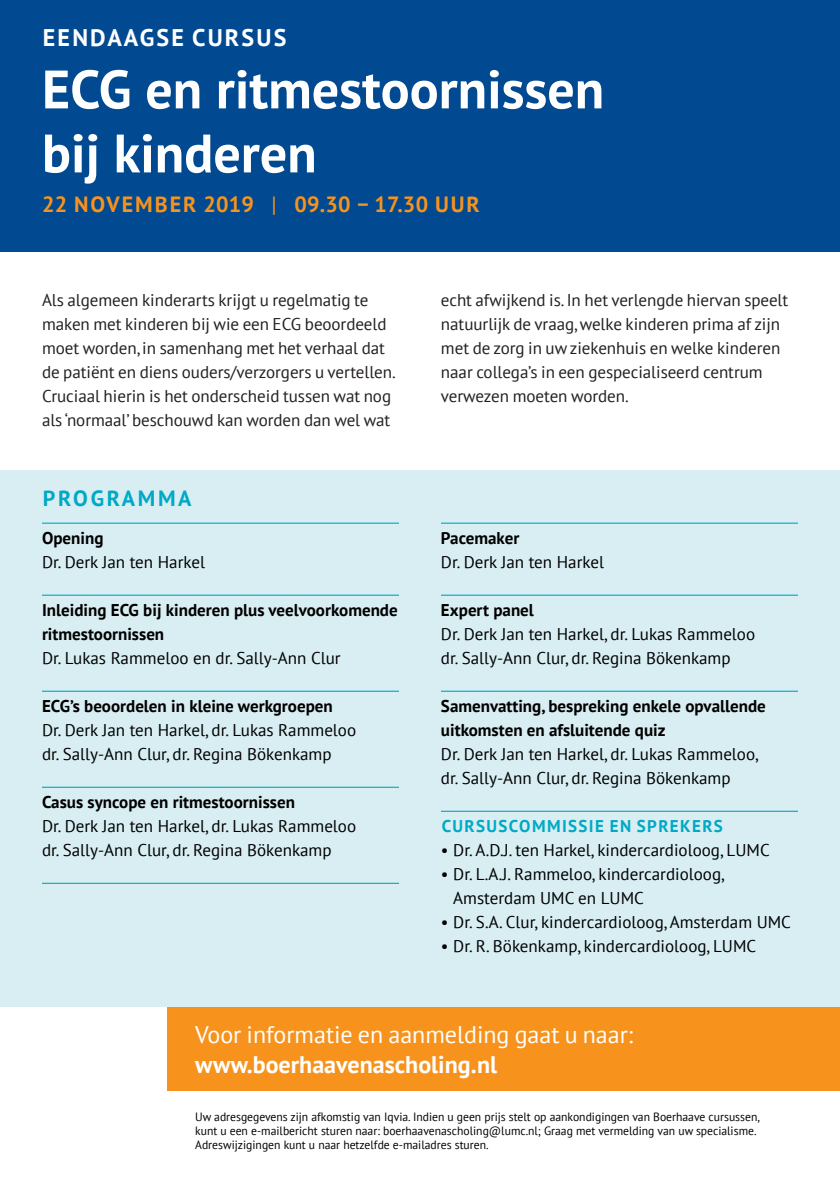
<style>
.page{position:relative;width:840px;height:1191px;background:#fff}
.page>*{position:absolute;margin:0;border:0;box-sizing:border-box;transform-origin:0 0}
.t1{font:700 54px/64px "PT Sans";color:#fff}
.broodtekst{font:24px/30px "PT Sans";color:#fff}
.t2{font:700 24px "PT Sans";letter-spacing:.09em;color:#fff}
.t3{font:700 22px "PT Sans";letter-spacing:.055em;color:#f7931d}
.tussenkopje{font:700 22px "PT Sans";letter-spacing:.12em;color:#00a9c5}
.broodtekst-2{font:17px/24px "PT Sans";letter-spacing:-.005em;color:#231f20}
.event{font:17px/24px "PT Sans";color:#000}
.spreker{font:17px/24px "PT Sans";color:#000}
.event-2{font:700 17px/24px "PT Sans";color:#000}
.event-3{font:700 17px "PT Sans";letter-spacing:.08em;color:#00a9c5}
.event_met_lijn{font:12px/14px "PT Sans";color:#000}
.s1{font-weight:400}
.s2{font-weight:700}
</style>
<div class="page">
<div style="left:0;top:471px;width:839px;height:536px;background:#d8eef3"></div>
<hr style="left:42px;top:522px;width:357px;height:2px;background:#00a9c5">
<hr style="left:42px;top:594px;width:357px;height:2px;background:#00a9c5">
<hr style="left:42px;top:690px;width:357px;height:2px;background:#00a9c5">
<hr style="left:42px;top:786px;width:357px;height:2px;background:#00a9c5">
<hr style="left:42px;top:882px;width:357px;height:2px;background:#00a9c5">
<hr style="left:441px;top:522px;width:356px;height:2px;background:#00a9c5">
<hr style="left:441px;top:594px;width:356px;height:2px;background:#00a9c5">
<hr style="left:441px;top:690px;width:356px;height:2px;background:#00a9c5">
<hr style="left:441px;top:810px;width:356px;height:2px;background:#00a9c5">
<div style="left:0;top:0;width:839px;height:252px;background:#014990"></div>
<div style="left:168px;top:1007px;width:671px;height:84px;background:#f7931d"></div>
<p class="t2" style="left:43px;top:22px;width:245px">EENDAAGSE CURSUS</p>
<p class="t1" style="left:42px;top:56px;width:563px">ECG en ritmestoornissen bij kinderen</p>
<p class="t3" style="left:42px;top:190px;width:439px">22 NOVEMBER 2019 <span class="s1">|</span> 09.30 – 17.30 UUR</p>
<p class="broodtekst-2" style="left:42px;top:288px;width:355px">Als algemeen kinderarts krijgt u regelmatig te maken met kinderen bij wie een ECG beoordeeld moet worden, in samenhang met het verhaal dat de patiënt en diens ouders/verzorgers u vertellen.<br>Cruciaal hierin is het onderscheid tussen wat nog als ‘normaal’ beschouwd kan worden dan wel wat</p>
<p class="broodtekst-2" style="left:441px;top:288px;width:348px">echt afwijkend is. In het verlengde hiervan speelt natuurlijk de vraag, welke kinderen prima af zijn met de zorg in uw ziekenhuis en welke kinderen naar collega’s in een gespecialiseerd centrum verwezen moeten worden.</p>
<p class="tussenkopje" style="left:43px;top:484px;width:150px">PROGRAMMA</p>
<p class="event-2" style="left:42px;top:525px;width:63px">Opening</p>
<p class="spreker" style="left:42px;top:549px;width:164px">Dr. Derk Jan ten Harkel</p>
<p class="event-2" style="left:42px;top:597px;width:357px">Inleiding ECG bij kinderen plus veelvoorkomende ritmestoornissen</p>
<p class="spreker" style="left:42px;top:645px;width:300px">Dr. Lukas Rammeloo en dr. Sally-Ann Clur</p>
<p class="event" style="left:42px;top:693px;width:315px"><span class="s2">ECG’s beoordelen in kleine werkgroepen<br></span>Dr. Derk Jan ten Harkel, dr. Lukas Rammeloo dr. Sally-Ann Clur, dr. Regina Bökenkamp</p>
<p class="event" style="left:42px;top:789px;width:315px"><span class="s2">Casus syncope en ritmestoornissen<br></span>Dr. Derk Jan ten Harkel, dr. Lukas Rammeloo dr. Sally-Ann Clur, dr. Regina Bökenkamp</p>
<p class="event" style="left:441px;top:525px;width:164px"><span class="s2">Pacemaker<br></span>Dr. Derk Jan ten Harkel</p>
<p class="event" style="left:441px;top:597px;width:315px"><span class="s2">Expert panel<br></span>Dr. Derk Jan ten Harkel, dr. Lukas Rammeloo dr. Sally-Ann Clur, dr. Regina Bökenkamp</p>
<p class="event-2" style="left:441px;top:693px;width:326px">Samenvatting, bespreking enkele opvallende uitkomsten en afsluitende quiz</p>
<p class="spreker" style="left:441px;top:741px;width:318px">Dr. Derk Jan ten Harkel, dr. Lukas Rammeloo, dr. Sally-Ann Clur, dr. Regina Bökenkamp</p>
<p class="event-3" style="left:441px;top:814px;width:282px">CURSUSCOMMISSIE EN SPREKERS</p>
<p class="spreker" style="left:441px;top:837px;width:330px">• Dr. A.D.J. ten Harkel, kindercardioloog, LUMC</p>
<p class="spreker" style="left:453px;top:861px;width:273px;text-indent:-12px">• Dr. L.A.J. Rammeloo, kindercardioloog,<br>Amsterdam UMC en LUMC</p>
<p class="spreker" style="left:441px;top:909px;width:351px">• Dr. S.A. Clur, kindercardioloog, Amsterdam UMC</p>
<p class="spreker" style="left:441px;top:933px;width:316px">• Dr. R. Bökenkamp, kindercardioloog, LUMC</p>
<p class="broodtekst" style="left:195px;top:1019px;width:439px">Voor informatie en aanmelding gaat u naar: <span class="s2">www.boerhaavenascholing.nl</span></p>
<p class="event_met_lijn" style="left:195px;top:1109px;width:565px">Uw adresgegevens zijn afkomstig van Iqvia. Indien u geen prijs stelt op aankondigingen van Boerhaave cursussen, kunt u een e-mailbericht sturen naar: boerhaavenascholing@lumc.nl; Graag met vermelding van uw specialisme.<br>Adreswijzigingen kunt u naar hetzelfde e-mailadres sturen.</p>
</div>
